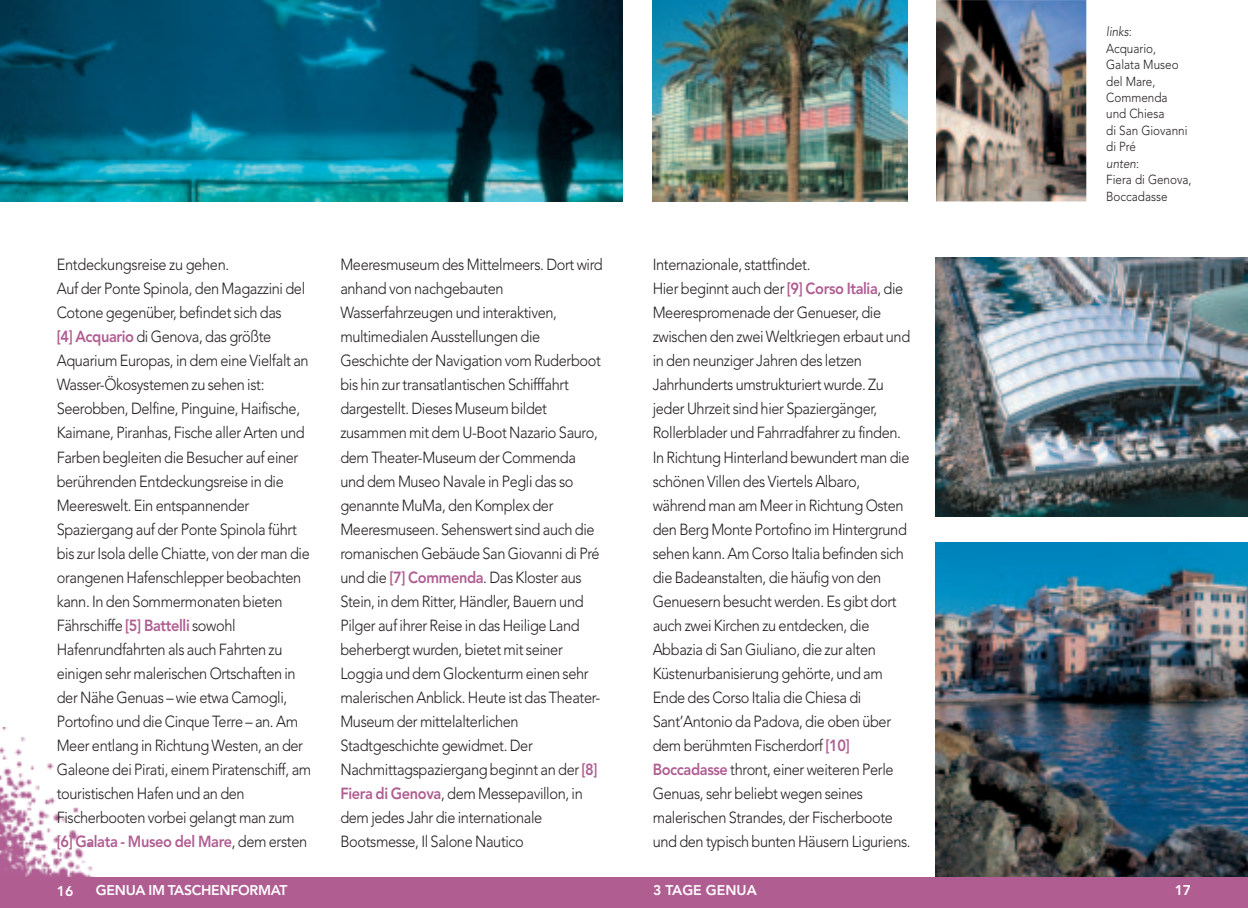
<style>
.page{position:relative;width:1248px;height:908px;background:#fff}
.page>*{position:absolute;margin:0;border:0;box-sizing:border-box;transform-origin:0 0}
.t1{font:300 16px/24px "Avenir LT Std";letter-spacing:-.025em;color:#231f20;scale:.91 1}
.t2{font:800 14px "Avenir LT Std";letter-spacing:-.02em;color:#fff}
.t3{font:800 14px "Avenir LT Std";color:#fff}
.t4{font:300 13px/16.4px "Avenir LT Std";color:#231f20;scale:.9 1}
.s1{font-style:italic}
.s2{font-weight:800;color:#b05e92}
</style>
<div class="page">
<img style="left:0;top:727px;width:95px;height:150px">
<div style="left:0;top:877px;width:624px;height:30px;background:#b05e92"></div>
<img style="left:0;top:0;width:622px;height:201px">
<img style="left:936px;top:0;width:150px;height:201px">
<img style="left:935px;top:258px;width:312px;height:258px">
<img style="left:935px;top:542px;width:312px;height:335px">
<img style="left:652px;top:0;width:255px;height:201px">
<div style="left:624px;top:877px;width:623px;height:30px;background:#b05e92"></div>
<p class="t4" style="left:1106px;top:25px;width:96px"><span class="s1">links</span>:<br>Acquario,<br>Galata Museo del Mare,<br>Commenda<br>und Chiesa<br>di San Giovanni di Pré<br><span class="s1">unten</span>:<br>Fiera di Genova,<br>Boccadasse</p>
<p class="t1" style="left:652px;top:254px;width:285px">Internazionale, stattfindet.<br>Hier beginnt auch der <span class="s2">[9] Corso Italia</span>, die Meerespromenade der Genueser, die zwischen den zwei Weltkriegen erbaut und in den neunziger Jahren des letzen Jahrhunderts umstrukturiert wurde. Zu jeder Uhrzeit sind hier Spaziergänger, Rollerblader und Fahrradfahrer zu finden.<br>In Richtung Hinterland bewundert man die schönen Villen des Viertels Albaro, während man am Meer in Richtung Osten den Berg Monte Portofino im Hintergrund sehen kann. Am Corso Italia befinden sich die Badeanstalten, die häufig von den Genuesern besucht werden. Es gibt dort auch zwei Kirchen zu entdecken, die Abbazia di San Giuliano, die zur alten Küstenurbanisierung gehörte, und am Ende des Corso Italia die Chiesa di Sant’Antonio da Padova, die oben über dem berühmten Fischerdorf <span class="s2">[10] Boccadasse</span> thront, einer weiteren Perle Genuas, sehr beliebt wegen seines malerischen Strandes, der Fischerboote und den typisch bunten Häusern Liguriens.</p>
<p class="t1" style="left:57px;top:254px;width:281px">Entdeckungsreise zu gehen.<br>Auf der Ponte Spinola, den Magazzini del Cotone gegenüber, befindet sich das<br><span class="s2">[4] Acquario</span> di Genova, das größte Aquarium Europas, in dem eine Vielfalt an Wasser-Ökosystemen zu sehen ist:<br>Seerobben, Delfine, Pinguine, Haifische, Kaimane, Piranhas, Fische aller Arten und Farben begleiten die Besucher auf einer berührenden Entdeckungsreise in die Meereswelt. Ein entspannender Spaziergang auf der Ponte Spinola führt bis zur Isola delle Chiatte, von der man die orangenen Hafenschlepper beobachten kann. In den Sommermonaten bieten Fährschiffe <span class="s2">[5] Battelli</span> sowohl Hafenrundfahrten als auch Fahrten zu einigen sehr malerischen Ortschaften in der Nähe Genuas – wie etwa Camogli, Portofino und die Cinque Terre – an. Am Meer entlang in Richtung Westen, an der Galeone dei Pirati, einem Piratenschiff, am touristischen Hafen und an den Fischerbooten vorbei gelangt man zum <span class="s2">[6] Galata - Museo del Mare</span>, dem ersten</p>
<p class="t1" style="left:340px;top:254px;width:290px">Meeresmuseum des Mittelmeers. Dort wird anhand von nachgebauten Wasserfahrzeugen und interaktiven, multimedialen Ausstellungen die Geschichte der Navigation vom Ruderboot bis hin zur transatlantischen Schifffahrt dargestellt. Dieses Museum bildet zusammen mit dem U-Boot Nazario Sauro, dem Theater-Museum der Commenda und dem Museo Navale in Pegli das so genannte MuMa, den Komplex der Meeresmuseen. Sehenswert sind auch die romanischen Gebäude San Giovanni di Pré und die <span class="s2">[7] Commenda</span>. Das Kloster aus Stein, in dem Ritter, Händler, Bauern und Pilger auf ihrer Reise in das Heilige Land beherbergt wurden, bietet mit seiner Loggia und dem Glockenturm einen sehr malerischen Anblick. Heute ist das Theater-Museum der mittelalterlichen Stadtgeschichte gewidmet. Der Nachmittagspaziergang beginnt an der <span class="s2">[8] Fiera di Genova</span>, dem Messepavillon, in dem jedes Jahr die internationale Bootsmesse, Il Salone Nautico</p>
<p class="t2" style="left:57px;top:884px;width:18px">16</p>
<p class="t2" style="left:96px;top:884px;width:193px">GENUA IM TASCHENFORMAT</p>
<p class="t3" style="left:653px;top:884px;width:105px">3 TAGE GENUA</p>
<p class="t2" style="left:1174px;top:884px;width:18px">17</p>
</div>
